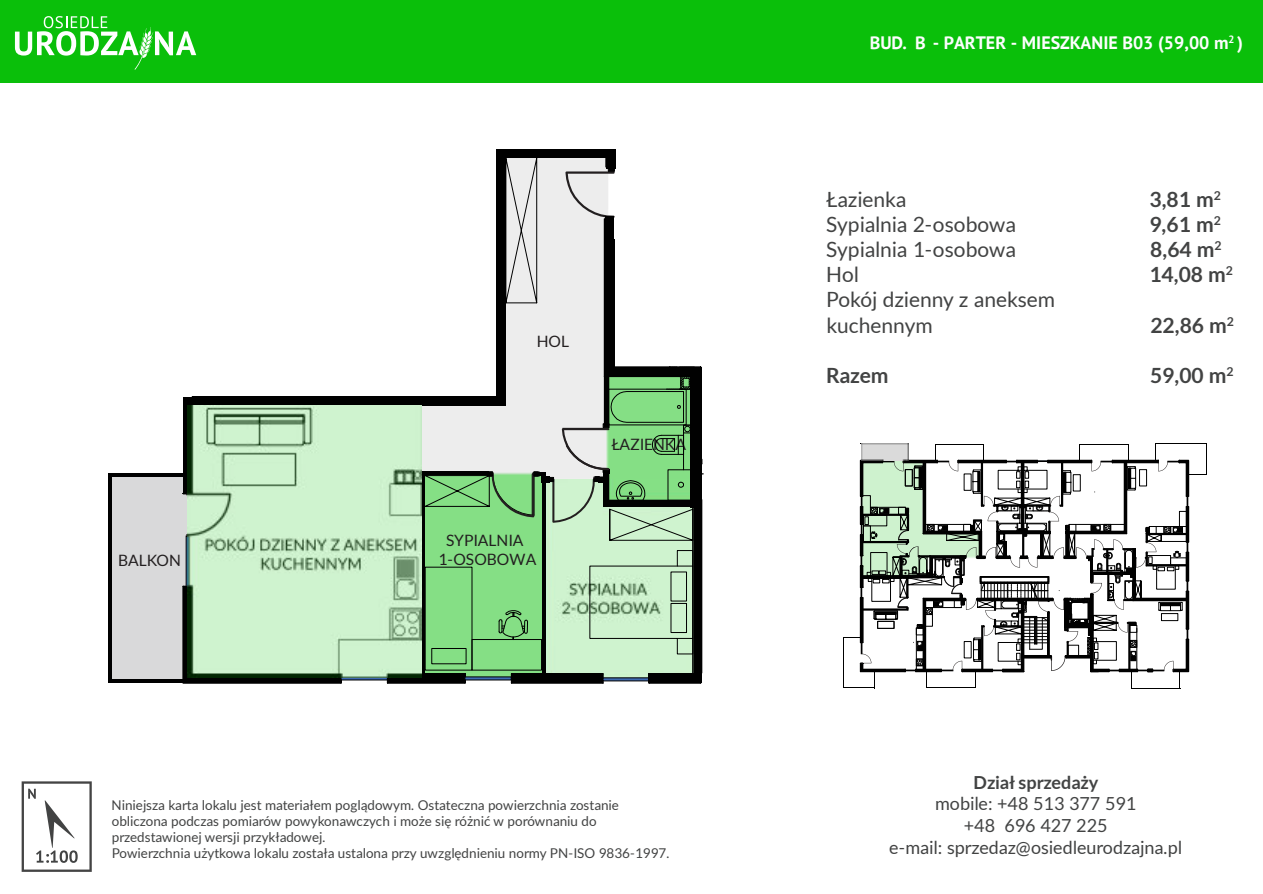
<style>
.page{position:relative;width:1263px;height:894px;background:#fff}
.page>*{position:absolute;margin:0;border:0;box-sizing:border-box;transform-origin:0 0}
.t1{font:21px/25.2px "Lato";color:#424343}
.t2{font:700 21px "Lato";color:#424343}
.t3{font:18px/21.6px "Lato";color:#424343;text-align:center}
.t4{font:700 18px "PT Sans";color:#fdfefe}
.t5{font:700 18px "Lato";letter-spacing:-.005em;color:#424343}
.t6{font:15.6px/18.8px "Lato";color:#231f20;text-align:center}
.t7{font:15.6px "Lato";letter-spacing:-.02em;color:#231f20}
.t8{font:13.5px/16.2px "Lato";color:#424343}
</style>
<div class="page">
<div style="left:506px;top:158px;width:109px;height:217px;background:#ededed"></div>
<div style="left:112px;top:476px;width:70px;height:204px;background:#d9d9da"></div>
<svg style="left:22px;top:781px;width:70px;height:91px"></svg>
<div style="left:0;top:0;width:1263px;height:82px;background:#0abf0a"></div>
<svg style="left:15px;top:16px;width:181px;height:54px"></svg>
<svg style="left:506px;top:158px;width:31px;height:152px"></svg>
<div style="left:496px;top:149px;width:10px;height:256px;background:#000"></div>
<div style="left:496px;top:149px;width:120px;height:9px;background:#000"></div>
<hr style="left:108px;top:680px;width:81px;height:3px;background:#000">
<hr style="left:108px;top:473px;width:77px;height:3px;background:#000">
<hr style="left:108px;top:473px;width:3px;height:210px;background:#000">
<div style="left:604px;top:367px;width:97px;height:9px;background:#010101"></div>
<hr style="left:604px;top:219px;width:1px;height:157px;background:#000">
<hr style="left:614px;top:366px;width:87px;height:2px;background:#000">
<svg style="left:670px;top:366px;width:24px;height:1px"></svg>
<div style="left:691px;top:367px;width:11px;height:140px;background:#010101"></div>
<div style="left:605px;top:240px;width:9px;height:130px;background:#010101"></div>
<svg style="left:182px;top:375px;width:521px;height:309px"></svg>
<svg style="left:565px;top:158px;width:51px;height:84px"></svg>
<hr style="left:1206px;top:444px;width:1px;height:30px;background:#000">
<hr style="left:843px;top:637px;width:1px;height:51px;background:#000">
<hr style="left:843px;top:688px;width:31px;height:1px;background:#000">
<svg style="left:844px;top:444px;width:362px;height:245px"></svg>
<img style="left:861px;top:444px;width:47px;height:17px">
<img style="left:187px;top:406px;width:235px;height:271px">
<p class="t6" style="left:118px;top:551px;width:64px">BALKON</p>
<p class="t6" style="left:537px;top:332px;width:34px">HOL</p>
<p class="t6" style="left:438px;top:531px;width:99px">SYPIALNIA<br>1-OSOBOWA</p>
<p class="t7" style="left:611px;top:436px;width:76px">ŁAZIENKA</p>
<p class="t8" style="left:112px;top:797px;width:559px">Niniejsza karta lokalu jest materiałem poglądowym. Ostateczna powierzchnia zostanie obliczona podczas pomiarów powykonawczych i może się różnić w porównaniu do przedstawionej wersji przykładowej.<br>Powierzchnia użytkowa lokalu została ustalona przy uwzględnieniu normy PN-ISO 9836-1997.</p>
<h2 class="t4" style="left:870px;top:31px;width:375px">BUD. B - PARTER - MIESZKANIE B03 (59,00 m<sup>2</sup> )</h2>
<h1 class="t1" style="left:826px;top:186px;width:82px">Łazienka</h1>
<h1 class="t2" style="left:1150px;top:187px;width:73px">3,81 m<sup>2</sup></h1>
<h1 class="t1" style="left:826px;top:211px;width:191px">Sypialnia 2-osobowa</h1>
<h1 class="t2" style="left:1149px;top:212px;width:73px">9,61 m<sup>2</sup></h1>
<h1 class="t1" style="left:826px;top:237px;width:191px">Sypialnia 1-osobowa</h1>
<h1 class="t2" style="left:1150px;top:237px;width:73px">8,64 m<sup>2</sup></h1>
<h1 class="t1" style="left:826px;top:262px;width:35px">Hol</h1>
<h1 class="t2" style="left:1149px;top:263px;width:85px">14,08 m<sup>2</sup></h1>
<h1 class="t1" style="left:826px;top:287px;width:230px">Pokój dzienny z aneksem kuchennym</h1>
<h1 class="t2" style="left:1150px;top:313px;width:85px">22,86 m<sup>2</sup></h1>
<h1 class="t2" style="left:826px;top:363px;width:64px">Razem</h1>
<h1 class="t2" style="left:1150px;top:363px;width:85px">59,00 m<sup>2</sup></h1>
<h2 class="t5" style="left:974px;top:772px;width:126px">Dział sprzedaży</h2>
<h2 class="t3" style="left:889px;top:793px;width:295px">mobile: +48 513 377 591<br>+48 696 427 225<br>e-mail: sprzedaz@osiedleurodzajna.pl</h2>
</div>
